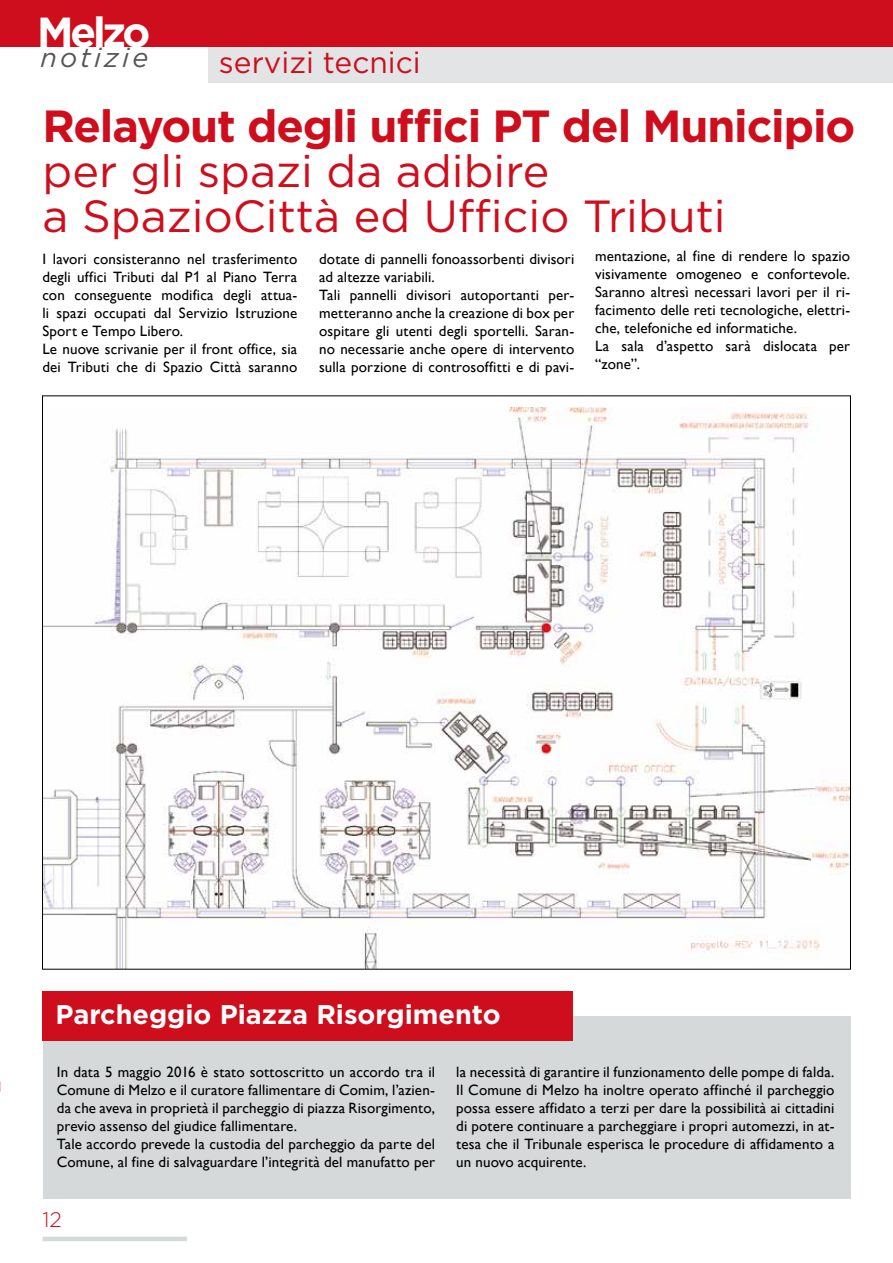
<style>
.page{position:relative;width:893px;height:1263px;background:#fff}
.page>*{position:absolute;margin:0;border:0;box-sizing:border-box;transform-origin:0 0}
.t1{font:45px/45px "Gotham";color:#ce0e1c}
.t2{font:700 45px "Gotham";letter-spacing:-.025em;color:#ce0e1c}
.t3{font:700 42px "Gotham";letter-spacing:-.075em;color:#fff}
.t4{font:30px "Gotham";color:#ce0e1c}
.t5{font:700 27px "Gotham";color:#fff}
.t6{font:italic 27px "Gotham";letter-spacing:.115em;color:#555658}
.t7{font:300 21px "Gotham";color:#ce0e1c}
.t8{font:15px/18px "Gill Sans";letter-spacing:.01em;color:#000}
.s1{font-family:"Arial"}
</style>
<div class="page">
<div style="left:0;top:0;width:893px;height:47px;background:#ce0e1c"></div>
<div style="left:208px;top:47px;width:685px;height:35px;background:#e2e4e5"></div>
<hr style="left:43px;top:1237px;width:144px;height:4px;background:#d5d9da">
<img style="left:44px;top:408px;width:805px;height:559px">
<div style="left:44px;top:1016px;width:807px;height:182px;background:#d5d9da"></div>
<div style="left:42px;top:991px;width:531px;height:50px;background:#ce0e1c"></div>
<h2 class="t3" style="left:37px;top:4px;width:115px">Melzo</h2>
<h3 class="t6" style="left:40px;top:41px;width:109px">notizie</h3>
<h3 class="t4" style="left:219px;top:43px;width:203px">servizi tecnici</h3>
<h1 class="t2" style="left:43px;top:97px;width:814px">Relayout degli uffici PT del Municipio</h1>
<h1 class="t1" style="left:43px;top:148px;width:685px">per gli spazi da adibire<br>a SpazioCittà ed Ufficio Tributi</h1>
<p class="t8" style="left:42px;top:250px;width:256px">I lavori consisteranno nel trasferimento degli uffici Tributi dal P<span class="s1">1</span> al Piano Terra con conseguente modifica degli attua&shy;li spazi occupati dal Servizio Istruzione Sport e Tempo Libero.<br>Le nuove scrivanie per il front office, sia dei Tributi che di Spazio Città saranno</p>
<p class="t8" style="left:319px;top:250px;width:257px">dotate di pannelli fonoassorbenti divisori ad altezze variabili.<br>Tali pannelli divisori autoportanti per&shy;metteranno anche la creazione di box per ospitare gli utenti degli sportelli. Saran&shy;no necessarie anche opere di intervento sulla porzione di controsoffitti e di pavi-</p>
<p class="t8" style="left:595px;top:247px;width:257px">mentazione, al fine di rendere lo spazio visivamente omogeneo e confortevole.<br>Saranno altresì necessari lavori per il ri&shy;facimento delle reti tecnologiche, elettri&shy;che, telefoniche ed informatiche.<br>La sala d’aspetto sarà dislocata per “zone”.</p>
<h3 class="t5" style="left:56px;top:996px;width:447px">Parcheggio Piazza Risorgimento</h3>
<p class="t8" style="left:57px;top:1063px;width:380px">In data 5 maggio 2016 è stato sottoscritto un accordo tra il Comune di Melzo e il curatore fallimentare di Comim, l’azien&shy;da che aveva in proprietà il parcheggio di piazza Risorgimento, previo assenso del giudice fallimentare.<br>Tale accordo prevede la custodia del parcheggio da parte del Comune, al fine di salvaguardare l’integrità del manufatto per</p>
<p class="t8" style="left:456px;top:1063px;width:380px;text-align:justify">la necessità di garantire il funzionamento delle pompe di falda.<br>Il Comune di Melzo ha inoltre operato affinché il parcheggio possa essere affidato a terzi per dare la possibilità ai cittadini di potere continuare a parcheggiare i propri automezzi, in at&shy;tesa che il Tribunale esperisca le procedure di affidamento a un nuovo acquirente.</p>
<h3 class="t7" style="left:43px;top:1208px;width:21px">12</h3>
</div>
